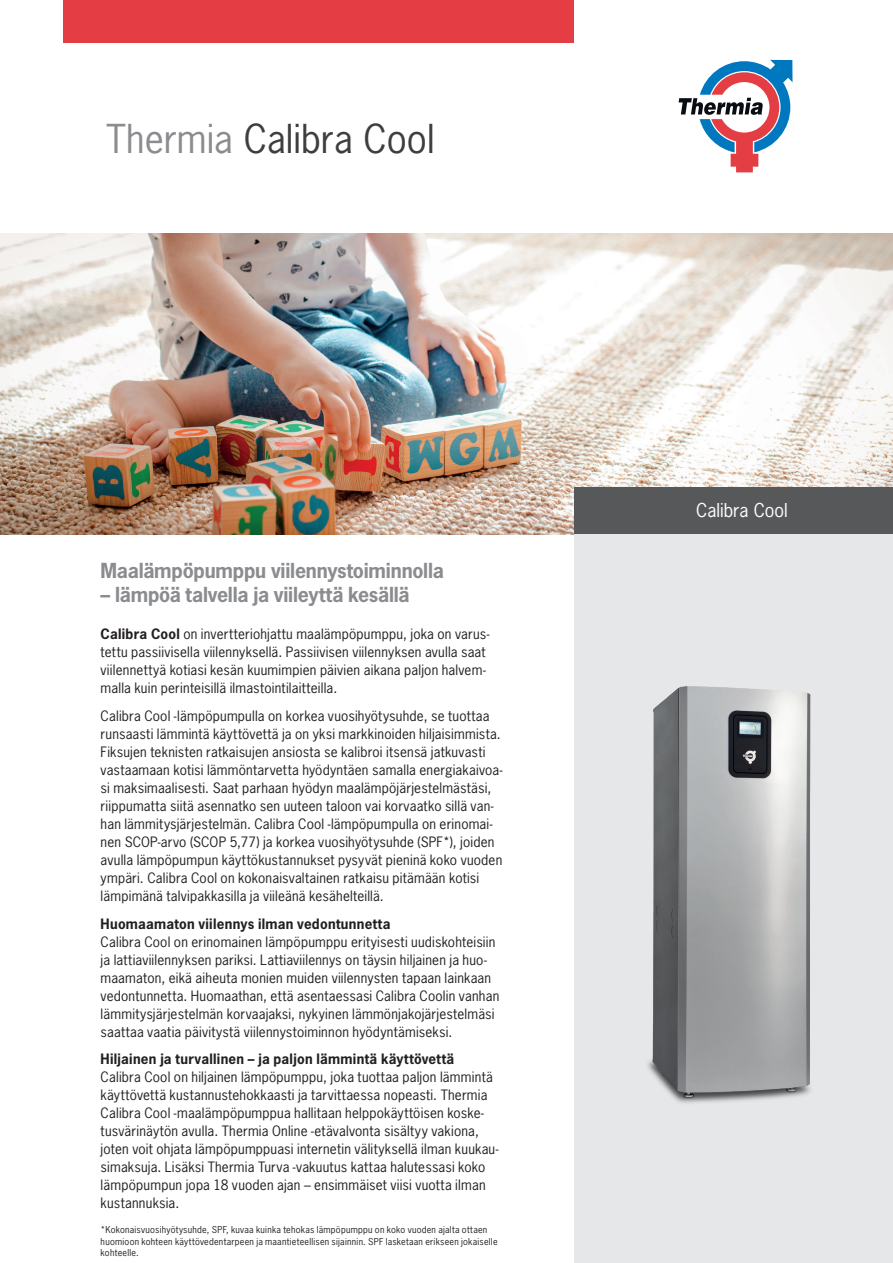
<style>
.page{position:relative;width:893px;height:1263px;background:#fff}
.page>*{position:absolute;margin:0;border:0;box-sizing:border-box;transform-origin:0 0}
.t1{font:37.5px "News Gothic Std";color:#3e3e3f}
.t2{font:700 19.5px "News Gothic Std";letter-spacing:-.01em;color:#8a8c8f}
.t3{font:18px "News Gothic Std";color:#fff}
.t4{font:13.5px/18px "News Gothic Std";letter-spacing:.015em;color:#231f20}
.t5{font:700 13.5px "News Gothic Std";letter-spacing:.02em;color:#231f20}
.t6{font:9px/12px "News Gothic Std";letter-spacing:.025em;color:#231f20}
.s1{color:#8a8c8f}
.s2{font-weight:700}
</style>
<div class="page">
<div style="left:64px;top:0;width:510px;height:43px;background:#e43e44"></div>
<svg style="left:679px;top:60px;width:113px;height:112px"></svg>
<img style="left:0;top:233px;width:893px;height:301px">
<div style="left:574px;top:534px;width:319px;height:729px;background:#e6e7e9"></div>
<img style="left:647px;top:686px;width:164px;height:417px">
<div style="left:574px;top:487px;width:319px;height:47px;background:#57585a"></div>
<h1 class="t1" style="left:106px;top:115px;width:330px"><span class="s1">Thermia</span> Calibra Cool</h1>
<h2 class="t2" style="left:101px;top:558px;width:345px">Maalämpöpumppu viilennystoiminnolla</h2>
<h2 class="t2" style="left:101px;top:582px;width:311px">– lämpöä talvella ja viileyttä kesällä</h2>
<p class="t4" style="left:101px;top:625px;width:390px"><span class="s2">Calibra Cool</span> on invertteriohjattu maalämpöpumppu, joka on varus&shy;tettu passiivisella viilennyksellä. Passiivisen viilennyksen avulla saat viilennettyä kotiasi kesän kuumimpien päivien aikana paljon halvem&shy;malla kuin perinteisillä ilmastointilaitteilla.</p>
<p class="t4" style="left:101px;top:707px;width:403px">Calibra Cool -lämpöpumpulla on korkea vuosihyötysuhde, se tuottaa runsaasti lämmintä käyttövettä ja on yksi markkinoiden hiljaisimmista.<br>Fiksujen teknisten ratkaisujen ansiosta se kalibroi itsensä jatkuvasti vastaamaan kotisi lämmöntarvetta hyödyntäen samalla energiakaivoa&shy;si maksimaalisesti. Saat parhaan hyödyn maalämpöjärjestelmästäsi, riippumatta siitä asennatko sen uuteen taloon vai korvaatko sillä van&shy;han lämmitysjärjestelmän. Calibra Cool -lämpöpumpulla on erinomai&shy;nen SCOP-arvo (SCOP 5,77) ja korkea vuosihyötysuhde (SPF*), joiden avulla lämpöpumpun käyttökustannukset pysyvät pieninä koko vuoden ympäri. Calibra Cool on kokonaisvaltainen ratkaisu pitämään kotisi lämpimänä talvipakkasilla ja viileänä kesähelteillä.</p>
<p class="t5" style="left:101px;top:914px;width:291px">Huomaamaton viilennys ilman vedontunnetta</p>
<p class="t4" style="left:101px;top:932px;width:400px">Calibra Cool on erinomainen lämpöpumppu erityisesti uudiskohteisiin ja lattiaviilennyksen pariksi. Lattiaviilennys on täysin hiljainen ja huo&shy;maamaton, eikä aiheuta monien muiden viilennysten tapaan lainkaan vedontunnetta. Huomaathan, että asentaessasi Calibra Coolin vanhan lämmitysjärjestelmän korvaajaksi, nykyinen lämmönjakojärjestelmäsi saattaa vaatia päivitystä viilennystoiminnon hyödyntämiseksi.</p>
<p class="t5" style="left:101px;top:1050px;width:355px">Hiljainen ja turvallinen – ja paljon lämmintä käyttövettä</p>
<p class="t4" style="left:101px;top:1068px;width:399px">Calibra Cool on hiljainen lämpöpumppu, joka tuottaa paljon lämmintä käyttövettä kustannustehokkaasti ja tarvittaessa nopeasti. Thermia Calibra Cool -maalämpöpumppua hallitaan helppokäyttöisen koske&shy;tusvärinäytön avulla. Thermia Online -etävalvonta sisältyy vakiona, joten voit ohjata lämpöpumppuasi internetin välityksellä ilman kuukau&shy;simaksuja. Lisäksi Thermia Turva -vakuutus kattaa halutessasi koko lämpöpumpun jopa 18 vuoden ajan – ensimmäiset viisi vuotta ilman kustannuksia.</p>
<p class="t6" style="left:101px;top:1224px;width:398px">*Kokonaisvuosihyötysuhde, SPF, kuvaa kuinka tehokas lämpöpumppu on koko vuoden ajalta ottaen huomioon kohteen käyttövedentarpeen ja maantieteellisen sijainnin. SPF lasketaan erikseen jokaiselle</p>
<p class="t6" style="left:101px;top:1246px;width:40px">kohteelle.</p>
<h3 class="t3" style="left:696px;top:498px;width:93px">Calibra Cool</h3>
</div>
